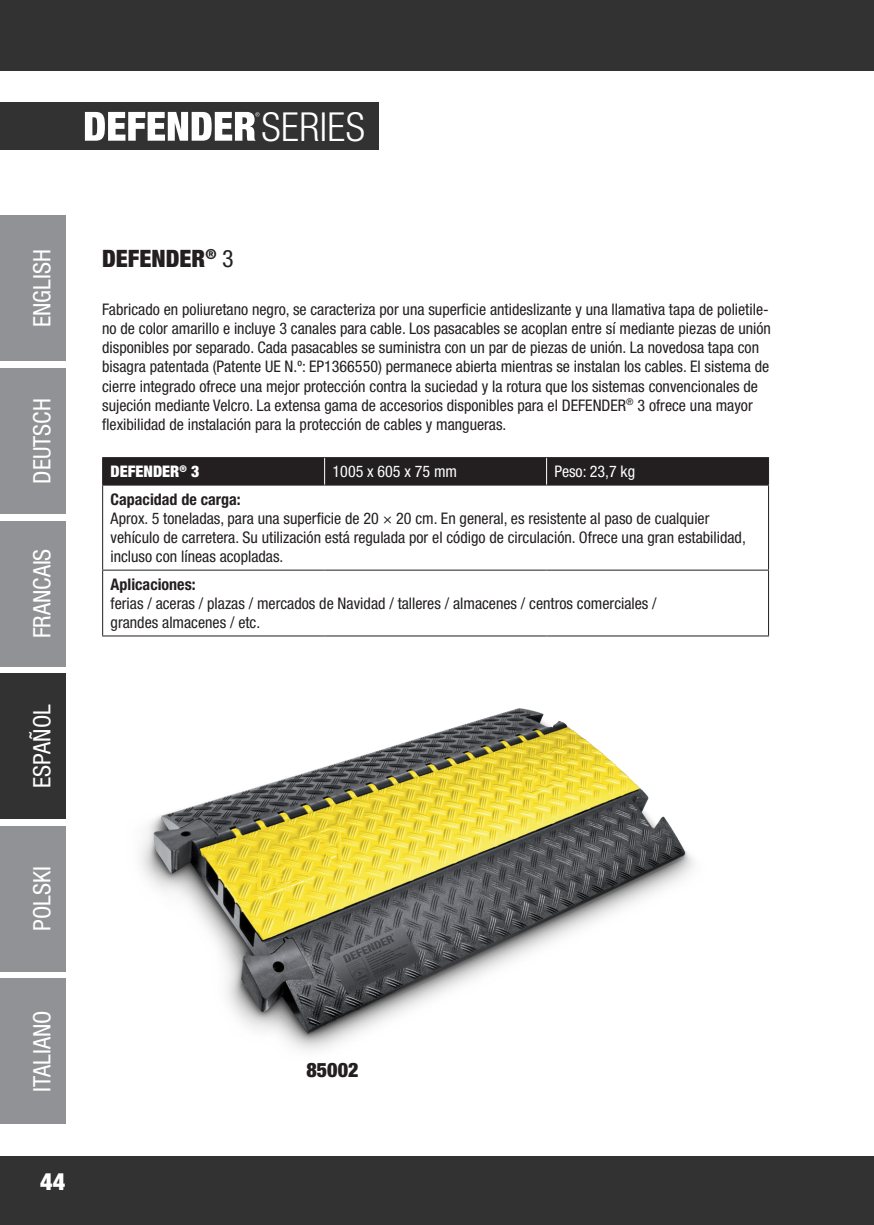
<style>
.page{position:relative;width:874px;height:1225px;background:#fff}
.page>*{position:absolute;margin:0;border:0;box-sizing:border-box;transform-origin:0 0}
.t1{font:300 condensed 40px "Helvetica Neue LT Pro";letter-spacing:.01em;color:#fff}
.t2{font:condensed 24px "Helvetica Neue LT Std";color:#fff}
.t3{font:900 condensed 24px "Helvetica Neue LT Pro";color:#231f20}
.t4{font:900 condensed 24px "Helvetica Neue LT Std";color:#fff}
.t5{font:900 condensed 20px "Helvetica Neue LT Std";color:#231f20}
.t6{font:condensed 16px/19.2px "Helvetica Neue LT Pro";color:#231f20}
.t7{font:condensed 16px/19.2px "Helvetica Neue LT Std";color:#231f20}
.t8{font:700 condensed 16px "Helvetica Neue LT Std";color:#231f20}
.t9{font:condensed 16px "Helvetica Neue LT Std";color:#fff}
.t10{font:900 condensed 16px "Helvetica Neue LT Std";color:#fff}
.s1{font-weight:400}
</style>
<div class="page">
<div style="left:0;top:1155px;width:873px;height:70px;background:#333233"></div>
<div style="left:0;top:0;width:873px;height:71px;background:#333233"></div>
<div style="left:0;top:215px;width:66px;height:146px;background:#909295"></div>
<div style="left:0;top:368px;width:66px;height:146px;background:#909295"></div>
<div style="left:0;top:521px;width:66px;height:145px;background:#909295"></div>
<div style="left:0;top:673px;width:66px;height:146px;background:#333233"></div>
<div style="left:0;top:826px;width:66px;height:145px;background:#909295"></div>
<div style="left:0;top:978px;width:66px;height:146px;background:#909295"></div>
<div style="left:0;top:102px;width:378px;height:47px;background:#333233"></div>
<svg style="left:85px;top:112px;width:174px;height:29px"></svg>
<img style="left:141px;top:708px;width:553px;height:343px">
<hr style="left:102px;top:485px;width:1px;height:84px;background:#231f20">
<hr style="left:767px;top:485px;width:1px;height:84px;background:#231f20">
<hr style="left:102px;top:569px;width:222px;height:1px;background:#231f20">
<hr style="left:102px;top:570px;width:1px;height:65px;background:#231f20">
<hr style="left:324px;top:569px;width:222px;height:1px;background:#231f20">
<hr style="left:546px;top:569px;width:222px;height:1px;background:#231f20">
<hr style="left:767px;top:570px;width:1px;height:65px;background:#231f20">
<hr style="left:102px;top:635px;width:222px;height:1px;background:#231f20">
<hr style="left:324px;top:635px;width:222px;height:1px;background:#231f20">
<hr style="left:546px;top:635px;width:222px;height:1px;background:#231f20">
<div style="left:102px;top:457px;width:666px;height:28px;background:#231f20"></div>
<h1 class="t1" style="left:261px;top:104px;width:105px">SERIES</h1>
<h2 class="t2" style="left:28px;top:327px;width:79px;rotate:-90deg">ENGLISH</h2>
<h2 class="t2" style="left:28px;top:483px;width:87px;rotate:-90deg">DEUTSCH</h2>
<h2 class="t2" style="left:28px;top:638px;width:91px;rotate:-90deg">FRANCAIS</h2>
<h2 class="t2" style="left:28px;top:787px;width:85px;rotate:-90deg">ESPAÑOL</h2>
<h2 class="t2" style="left:28px;top:931px;width:66px;rotate:-90deg">POLSKI</h2>
<h2 class="t2" style="left:28px;top:1091px;width:82px;rotate:-90deg">ITALIANO</h2>
<h2 class="t4" style="left:40px;top:1166px;width:26px">44</h2>
<h2 class="t3" style="left:102px;top:244px;width:133px">DEFENDER<sup>®</sup> <span class="s1">3</span></h2>
<p class="t6" style="left:102px;top:299px;width:670px">Fabricado en poliuretano negro, se caracteriza por una superficie antideslizante y una llamativa tapa de polietile&shy;no de color amarillo e incluye 3 canales para cable. Los pasacables se acoplan entre sí mediante piezas de unión disponibles por separado. Cada pasacables se suministra con un par de piezas de unión. La novedosa tapa con bisagra patentada (Patente UE N.º: EP1366550) permanece abierta mientras se instalan los cables. El sistema de cierre integrado ofrece una mejor protección contra la suciedad y la rotura que los sistemas convencionales de sujeción mediante Velcro. La extensa gama de accesorios disponibles para el DEFENDER<sup>®</sup> 3 ofrece una mayor flexibilidad de instalación para la protección de cables y mangueras.</p>
<p class="t10" style="left:111px;top:461px;width:90px">DEFENDER<sup>®</sup> 3</p>
<p class="t9" style="left:332px;top:462px;width:126px">1005 x 605 x 75 mm</p>
<p class="t9" style="left:554px;top:462px;width:82px">Peso: 23,7 kg</p>
<p class="t8" style="left:111px;top:489px;width:131px">Capacidad de carga:</p>
<p class="t7" style="left:111px;top:508px;width:636px">Aprox. 5 toneladas, para una superficie de 20 × 20 cm. En general, es resistente al paso de cualquier vehículo de carretera. Su utilización está regulada por el código de circulación. Ofrece una gran estabilidad, incluso con líneas acopladas.</p>
<p class="t8" style="left:111px;top:574px;width:86px">Aplicaciones:</p>
<p class="t7" style="left:111px;top:593px;width:547px">ferias / aceras / plazas / mercados de Navidad / talleres / almacenes / centros comerciales / grandes almacenes / etc.</p>
<p class="t5" style="left:306px;top:1057px;width:53px">85002</p>
</div>
